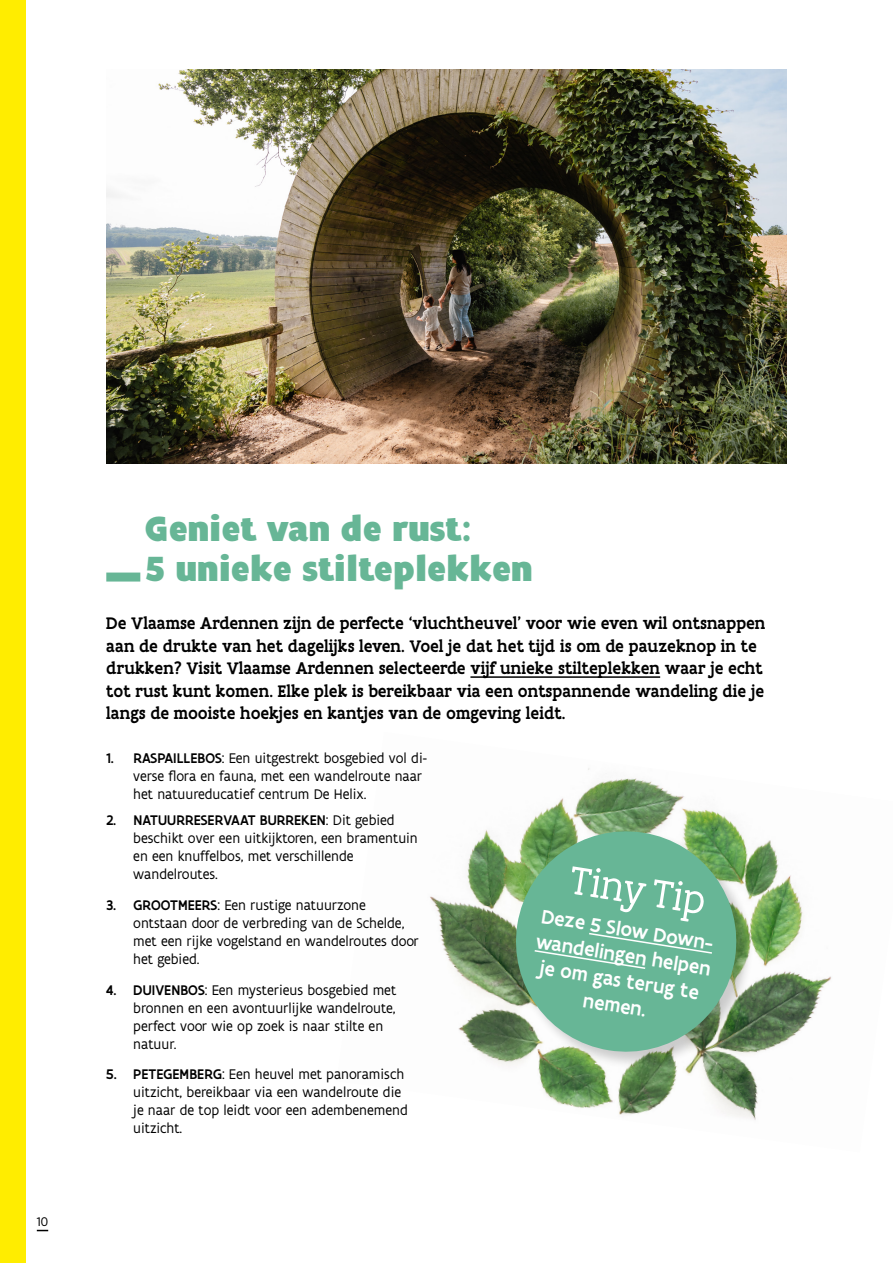
<style>
.page{position:relative;width:893px;height:1263px;background:#fff}
.page>*{position:absolute;margin:0;border:0;box-sizing:border-box;transform-origin:0 0}
.t1{font:900 37.5px/40.5px "Flanders Art Sans";color:#67b696;scale:.96 1}
.t2{font:500 21px/25.5px "Flanders Art Sans";color:#fff;text-align:center}
.t3{font:500 18px/22.5px "Flanders Art Serif";color:#000;scale:.96 1}
.t4{font:15px/18px "Flanders Art Sans";color:#000;scale:.96 1}
.t5{font:13.5px "Flanders Art Sans";color:#000}
.s1{font-weight:500}
</style>
<div class="page">
<img style="left:430px;top:768px;width:401px;height:352px">
<div style="left:0;top:0;width:26px;height:1263px;background:#ffed00"></div>
<div style="left:106px;top:572px;width:34px;height:9px;background:#67b696"></div>
<hr style="left:470px;top:676px;width:190px;height:2px;background:#000">
<div style="left:515px;top:830px;width:239px;height:239px;background:#000;opacity:.2"></div>
<svg style="left:508px;top:823px;width:236px;height:237px;fill:#67b696"></svg>
<svg style="left:533px;top:932px;width:181px;height:38px"></svg>
<svg style="left:572px;top:866px;width:132px;height:55px"></svg>
<img style="left:106px;top:69px;width:681px;height:394px">
<p class="t5" style="left:37px;top:1213px;width:13px">10</p>
<h1 class="t1" style="left:145px;top:509px;width:406px">Geniet van de rust:<br>5 unieke stilteplekken</h1>
<p class="t3" style="left:106px;top:612px;width:688px">De Vlaamse Ardennen zijn de perfecte ‘vluchtheuvel’ voor wie even wil ontsnappen aan de drukte van het dagelijks leven. Voel je dat het tijd is om de pauzeknop in te drukken? Visit Vlaamse Ardennen selecteerde vijf unieke stilteplekken waar je echt tot rust kunt komen. Elke plek is bereikbaar via een ontspannende wandeling die je langs de mooiste hoekjes en kantjes van de omgeving leidt.</p>
<p class="t4" style="left:133px;top:749px;width:307px;text-indent:-27px"><span class="s1">1. RASPAILLEBOS</span>: Een uitgestrekt bosgebied vol di&shy;verse flora en fauna, met een wandelroute naar het natuureducatief centrum De Helix.</p>
<p class="t4" style="left:133px;top:811px;width:298px;text-indent:-27px"><span class="s1">2. NATUURRESERVAAT BURREKEN</span>: Dit gebied beschikt over een uitkijktoren, een bramentuin en een knuffelbos, met verschillende wandelroutes.</p>
<p class="t4" style="left:133px;top:896px;width:299px;text-indent:-27px"><span class="s1">3. GROOTMEERS</span>: Een rustige natuurzone ontstaan door de verbreding van de Schelde, met een rijke vogelstand en wandelroutes door het gebied.</p>
<p class="t4" style="left:133px;top:981px;width:275px;text-indent:-27px"><span class="s1">4. DUIVENBOS</span>: Een mysterieus bosgebied met bronnen en een avontuurlijke wandelroute, perfect voor wie op zoek is naar stilte en natuur.</p>
<p class="t4" style="left:133px;top:1066px;width:287px;text-indent:-27px"><span class="s1">5. PETEGEMBERG</span>: Een heuvel met panoramisch uitzicht, bereikbaar via een wandelroute die je naar de top leidt voor een adembenemend uitzicht.</p>
<h2 class="t2" style="left:542px;top:903px;width:179px;rotate:9deg">Deze 5 Slow Down&shy;wandelingen helpen je om gas terug te nemen.</h2>
</div>
